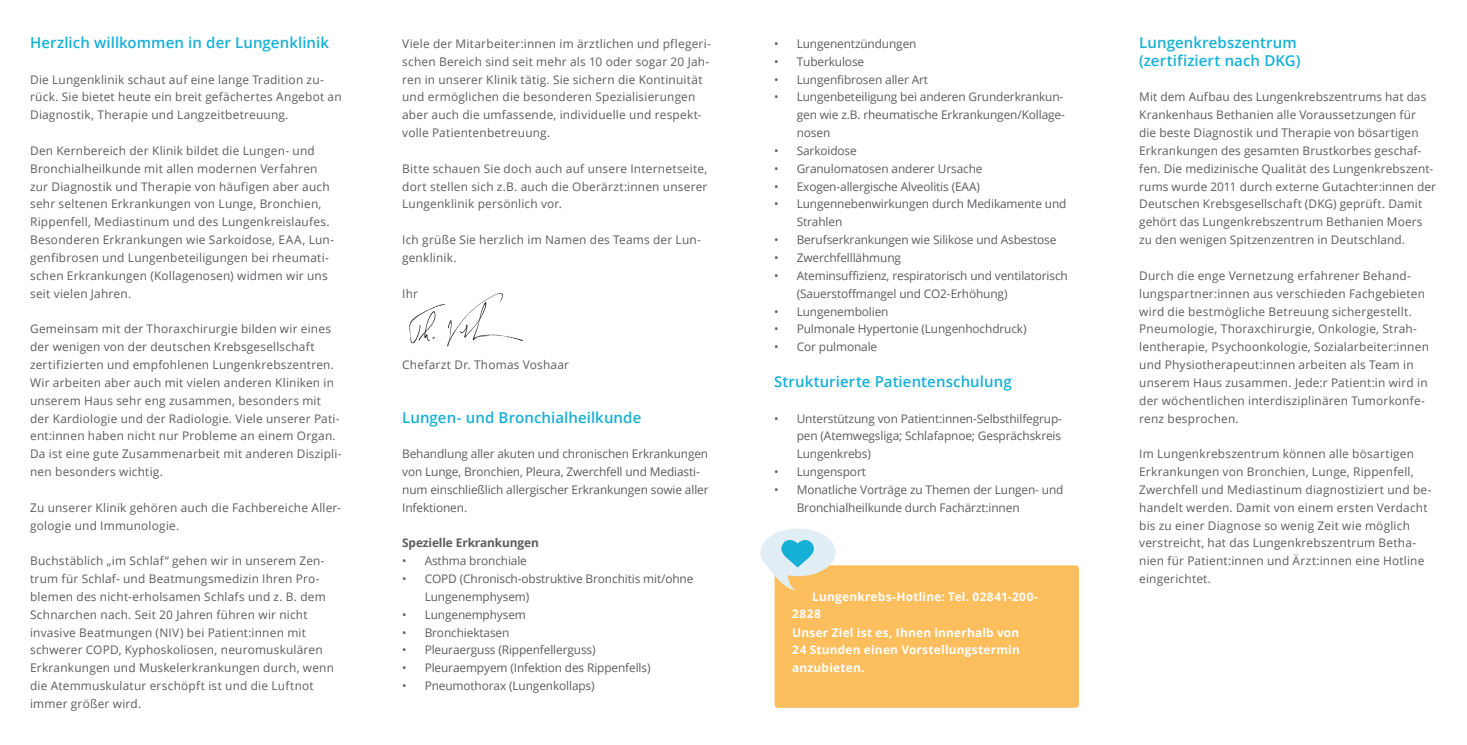
<style>
.page{position:relative;width:1467px;height:745px;background:#fff}
.page>*{position:absolute;margin:0;border:0;box-sizing:border-box;transform-origin:0 0}
.t1{font:600 15px "Open Sans";letter-spacing:.005em;color:#16b0d7}
.t2{font:11.88px/17.8px "Open Sans";letter-spacing:.015em;color:#5c5c5f}
.t3{font:11.88px/17.8px "Open Sans";letter-spacing:-.01em;color:#5c5c5f}
.Open_Sans__Highlight{font:700 11.88px/17.8px "Open Sans";letter-spacing:.02em;color:#fff}
.t4{font:700 11.88px "Open Sans";letter-spacing:-.01em;color:#5c5c5f}
</style>
<div class="page">
<img style="left:409px;top:293px;width:115px;height:54px">
<div style="left:775px;top:565px;width:304px;height:142px;background:#fdbe5e;border-radius:4px"></div>
<div style="left:760px;top:528px;width:76px;height:48px;background:#e1eef5;border-radius:50%"></div>
<svg style="left:766px;top:539px;width:48px;height:51px"></svg>
<p class="t1" style="left:30px;top:32px;width:300px">Herzlich willkommen in der Lungenklinik</p>
<p class="t2" style="left:30px;top:70px;width:313px">Die Lungenklinik schaut auf eine lange Tradition zu&shy;rück. Sie bietet heute ein breit gefächertes Angebot an<br>Diagnostik, Therapie und Langzeitbetreuung.</p>
<p class="t2" style="left:30px;top:141px;width:306px">Den Kernbereich der Klinik bildet die Lungen- und Bronchialheilkunde mit allen modernen Verfahren zur Diagnostik und Therapie von häufigen aber auch sehr seltenen Erkrankungen von Lunge, Bronchien, Rippenfell, Mediastinum und des Lungenkreislaufes.<br>Besonderen Erkrankungen wie Sarkoidose, EAA, Lun&shy;genfibrosen und Lungenbeteiligungen bei rheumati&shy;schen Erkrankungen (Kollagenosen) widmen wir uns seit vielen Jahren.</p>
<p class="t2" style="left:30px;top:319px;width:313px">Gemeinsam mit der Thoraxchirurgie bilden wir eines der wenigen von der deutschen Krebsgesellschaft zertifizierten und empfohlenen Lungenkrebszentren.<br>Wir arbeiten aber auch mit vielen anderen Kliniken in unserem Haus sehr eng zusammen, besonders mit der Kardiologie und der Radiologie. Viele unserer Pati&shy;ent:innen haben nicht nur Probleme an einem Organ.<br>Da ist eine gute Zusammenarbeit mit anderen Diszipli&shy;nen besonders wichtig.</p>
<p class="t2" style="left:30px;top:498px;width:312px">Zu unserer Klinik gehören auch die Fachbereiche Aller&shy;gologie und Immunologie.</p>
<p class="t2" style="left:30px;top:551px;width:305px">Buchstäblich „im Schlaf“ gehen wir in unserem Zen&shy;trum für Schlaf- und Beatmungsmedizin Ihren Pro&shy;blemen des nicht-erholsamen Schlafs und z. B. dem Schnarchen nach. Seit 20 Jahren führen wir nicht invasive Beatmungen (NIV) bei Patient:innen mit schwerer COPD, Kyphoskoliosen, neuromuskulären Erkrankungen und Muskelerkrankungen durch, wenn die Atemmuskulatur erschöpft ist und die Luftnot immer größer wird.</p>
<p class="t2" style="left:402px;top:34px;width:310px">Viele der Mitarbeiter:innen im ärztlichen und pflegeri&shy;schen Bereich sind seit mehr als 10 oder sogar 20 Jah&shy;ren in unserer Klinik tätig. Sie sichern die Kontinuität und ermöglichen die besonderen Spezialisierungen aber auch die umfassende, individuelle und respekt&shy;volle Patientenbetreuung.</p>
<p class="t2" style="left:402px;top:159px;width:307px;text-align:justify">Bitte schauen Sie doch auch auf unsere Internetseite, dort stellen sich z.B. auch die Oberärzt:innen unserer Lungenklinik persönlich vor.</p>
<p class="t2" style="left:402px;top:230px;width:300px">Ich grüße Sie herzlich im Namen des Teams der Lun&shy;genklinik.</p>
<p class="t2" style="left:402px;top:284px;width:17px">Ihr</p>
<p class="t2" style="left:402px;top:355px;width:168px">Chefarzt Dr. Thomas Voshaar</p>
<p class="t1" style="left:402px;top:406px;width:241px">Lungen- und Bronchialheilkunde</p>
<p class="t3" style="left:402px;top:444px;width:308px">Behandlung aller akuten und chronischen Erkrankungen von Lunge, Bronchien, Pleura, Zwerchfell und Mediasti&shy;num einschließlich allergischer Erkrankungen sowie aller Infektionen.</p>
<p class="t4" style="left:402px;top:534px;width:138px">Spezielle Erkrankungen</p>
<p class="t3" style="left:402px;top:551px;width:126px">• Asthma bronchiale</p>
<p class="t3" style="left:425px;top:569px;width:270px;text-indent:-22px">• COPD (Chronisch-obstruktive Bronchitis mit/ohne<br>Lungenemphysem)</p>
<p class="t3" style="left:402px;top:604px;width:125px">• Lungenemphysem</p>
<p class="t3" style="left:402px;top:622px;width:109px">• Bronchiektasen</p>
<p class="t3" style="left:402px;top:640px;width:195px">• Pleuraerguss (Rippenfellerguss)</p>
<p class="t3" style="left:402px;top:658px;width:250px">• Pleuraempyem (Infektion des Rippenfells)</p>
<p class="t3" style="left:402px;top:676px;width:194px">• Pneumothorax (Lungenkollaps)</p>
<p class="t3" style="left:774px;top:34px;width:144px">• Lungenentzündungen</p>
<p class="t3" style="left:774px;top:52px;width:91px">• Tuberkulose</p>
<p class="t3" style="left:774px;top:70px;width:155px">• Lungenfibrosen aller Art</p>
<p class="t3" style="left:797px;top:88px;width:270px;text-indent:-22px">• Lungenbeteiligung bei anderen Grunderkrankun&shy;gen wie z.B. rheumatische Erkrankungen/Kollage&shy;nosen</p>
<p class="t3" style="left:774px;top:141px;width:84px">• Sarkoidose</p>
<p class="t3" style="left:774px;top:159px;width:210px">• Granulomatosen anderer Ursache</p>
<p class="t3" style="left:774px;top:177px;width:207px">• Exogen-allergische Alveolitis (EAA)</p>
<p class="t3" style="left:797px;top:195px;width:271px;text-indent:-22px">• Lungennebenwirkungen durch Medikamente und<br>Strahlen</p>
<p class="t3" style="left:774px;top:230px;width:284px">• Berufserkrankungen wie Silikose und Asbestose</p>
<p class="t3" style="left:774px;top:248px;width:128px">• Zwerchfelllähmung</p>
<p class="t3" style="left:797px;top:266px;width:273px;text-indent:-22px">• Ateminsuffizienz, respiratorisch und ventilatorisch (Sauerstoffmangel und CO2-Erhöhung)</p>
<p class="t3" style="left:774px;top:302px;width:116px">• Lungenembolien</p>
<p class="t3" style="left:774px;top:319px;width:254px">• Pulmonale Hypertonie (Lungenhochdruck)</p>
<p class="t3" style="left:774px;top:337px;width:105px">• Cor pulmonale</p>
<p class="t1" style="left:774px;top:371px;width:239px">Strukturierte Patientenschulung</p>
<p class="t2" style="left:797px;top:409px;width:267px;text-align:justify;text-indent:-22px">• Unterstützung von Patient:innen-Selbsthilfegrup&shy;pen (Atemwegsliga; Schlafapnoe; Gesprächskreis Lungenkrebs)</p>
<p class="t3" style="left:774px;top:462px;width:93px">• Lungensport</p>
<p class="t3" style="left:797px;top:480px;width:268px;text-indent:-22px">• Monatliche Vorträge zu Themen der Lungen- und<br>Bronchialheilkunde durch Fachärzt:innen</p>
<p class="Open_Sans__Highlight" style="left:792px;top:586px;width:247px;text-indent:20px">Lungenkrebs-Hotline: Tel. 02841-200-<br>2828</p>
<p class="Open_Sans__Highlight" style="left:792px;top:622px;width:229px;text-align:justify">Unser Ziel ist es, Ihnen innerhalb von 24 Stunden einen Vorstellungstermin anzubieten.</p>
<p class="t1" style="left:1139px;top:32px;width:159px">Lungenkrebszentrum</p>
<p class="t1" style="left:1139px;top:50px;width:163px">(zertifiziert nach DKG)</p>
<p class="t2" style="left:1139px;top:88px;width:298px">Mit dem Aufbau des Lungenkrebszentrums hat das Krankenhaus Bethanien alle Voraussetzungen für die beste Diagnostik und Therapie von bösartigen Erkrankungen des gesamten Brustkorbes geschaf&shy;fen. Die medizinische Qualität des Lungenkrebszent&shy;rums wurde 2011 durch externe Gutachter:innen der Deutschen Krebsgesellschaft (DKG) geprüft. Damit gehört das Lungenkrebszentrum Bethanien Moers zu den wenigen Spitzenzentren in Deutschland.</p>
<p class="t2" style="left:1139px;top:266px;width:291px">Durch die enge Vernetzung erfahrener Behand&shy;lungspartner:innen aus verschieden Fachgebieten wird die bestmögliche Betreuung sichergestellt.<br>Pneumologie, Thoraxchirurgie, Onkologie, Strah&shy;lentherapie, Psychoonkologie, Sozialarbeiter:innen und Physiotherapeut:innen arbeiten als Team in unserem Haus zusammen. Jede:r Patient:in wird in der wöchentlichen interdisziplinären Tumorkonfe&shy;renz besprochen.</p>
<p class="t2" style="left:1139px;top:444px;width:294px">Im Lungenkrebszentrum können alle bösartigen Erkrankungen von Bronchien, Lunge, Rippenfell, Zwerchfell und Mediastinum diagnostiziert und be&shy;handelt werden. Damit von einem ersten Verdacht bis zu einer Diagnose so wenig Zeit wie möglich verstreicht, hat das Lungenkrebszentrum Betha&shy;nien für Patient:innen und Ärzt:innen eine Hotline eingerichtet.</p>
</div>
